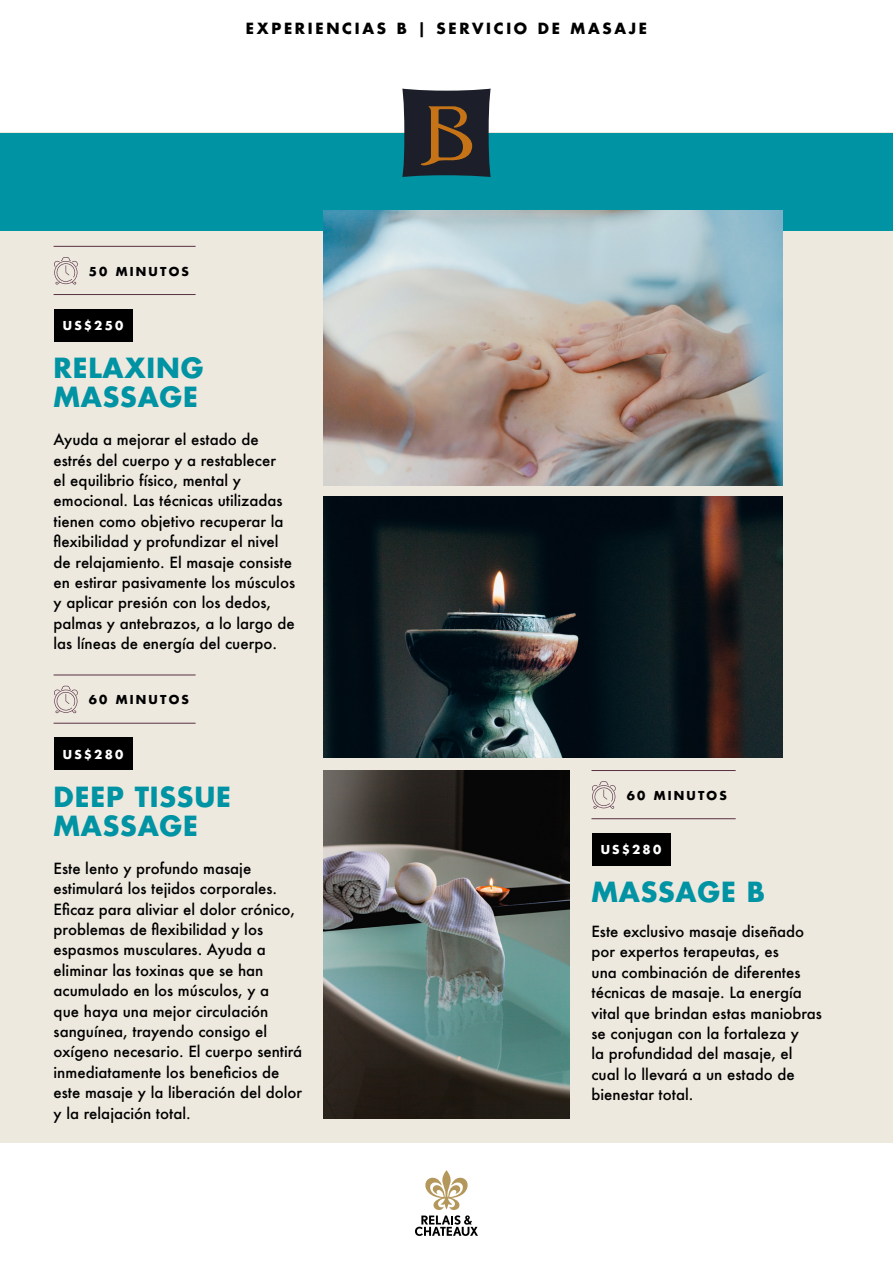
<style>
.page{position:relative;width:893px;height:1263px;background:#fff}
.page>*{position:absolute;margin:0;border:0;box-sizing:border-box;transform-origin:0 0}
.t1{font:700 27px/29.4px "Futura Std";letter-spacing:.03em;color:#0093a4}
.t2{font:500 15px/20.4px "Futura";color:#000}
.t3{font:700 15px "Futura Std";letter-spacing:.18em;color:#000}
.t4{font:700 12px "Futura Std";letter-spacing:.18em;color:#000}
.t5{font:700 12px "Futura Std";letter-spacing:.18em;color:#fff}
</style>
<div class="page">
<div style="left:0;top:133px;width:893px;height:1010px;background:#eee9df"></div>
<div style="left:0;top:133px;width:893px;height:98px;background:#0093a4"></div>
<svg style="left:402px;top:89px;width:89px;height:88px"></svg>
<img style="left:323px;top:210px;width:460px;height:276px">
<img style="left:323px;top:770px;width:246px;height:349px">
<img style="left:323px;top:496px;width:459px;height:261px">
<div style="left:54px;top:309px;width:78px;height:32px;background:#000"></div>
<div style="left:54px;top:738px;width:78px;height:32px;background:#000"></div>
<div style="left:592px;top:833px;width:78px;height:33px;background:#000"></div>
<svg style="left:54px;top:257px;width:24px;height:27px"></svg>
<svg style="left:54px;top:686px;width:24px;height:27px"></svg>
<svg style="left:592px;top:781px;width:24px;height:28px"></svg>
<svg style="left:415px;top:1170px;width:63px;height:66px"></svg>
<hr style="left:54px;top:246px;width:142px;height:1px;background:#573042">
<hr style="left:54px;top:675px;width:142px;height:1px;background:#573042">
<hr style="left:591px;top:770px;width:145px;height:1px;background:#573042">
<hr style="left:54px;top:294px;width:142px;height:1px;background:#573042">
<hr style="left:54px;top:723px;width:142px;height:1px;background:#573042">
<hr style="left:591px;top:818px;width:145px;height:1px;background:#573042">
<p class="t3" style="left:246px;top:18px;width:403px">EXPERIENCIAS B | SERVICIO DE MASAJE</p>
<p class="t4" style="left:89px;top:263px;width:102px">50 MINUTOS</p>
<p class="t5" style="left:63px;top:318px;width:62px">US$250</p>
<h1 class="t1" style="left:54px;top:353px;width:151px">RELAXING<br>MASSAGE</h1>
<p class="t2" style="left:54px;top:429px;width:243px">Ayuda a mejorar el estado de estrés del cuerpo y a restablecer<br>el equilibrio físico, mental y emocional. Las técnicas utilizadas tienen como objetivo recuperar la flexibilidad y profundizar el nivel de relajamiento. El masaje consiste en estirar pasivamente los músculos y aplicar presión con los dedos, palmas y antebrazos, a lo largo de las líneas de energía del cuerpo.</p>
<p class="t4" style="left:89px;top:692px;width:102px">60 MINUTOS</p>
<p class="t5" style="left:63px;top:746px;width:62px">US$280</p>
<h1 class="t1" style="left:54px;top:781px;width:179px">DEEP TISSUE<br>MASSAGE</h1>
<p class="t2" style="left:54px;top:858px;width:250px">Este lento y profundo masaje estimulará los tejidos corporales.<br>Eficaz para aliviar el dolor crónico, problemas de flexibilidad y los espasmos musculares. Ayuda a eliminar las toxinas que se han acumulado en los músculos, y a<br>que haya una mejor circulación sanguínea, trayendo consigo el oxígeno necesario. El cuerpo sentirá inmediatamente los beneficios de este masaje y la liberación del dolor y la relajación total.</p>
<p class="t4" style="left:627px;top:787px;width:102px">60 MINUTOS</p>
<p class="t5" style="left:601px;top:842px;width:62px">US$280</p>
<h1 class="t1" style="left:591px;top:877px;width:175px">MASSAGE B</h1>
<p class="t2" style="left:591px;top:921px;width:232px">Este exclusivo masaje diseñado por expertos terapeutas, es<br>una combinación de diferentes técnicas de masaje. La energía vital que brindan estas maniobras se conjugan con la fortaleza y<br>la profundidad del masaje, el cual lo llevará a un estado de bienestar total.</p>
</div>
